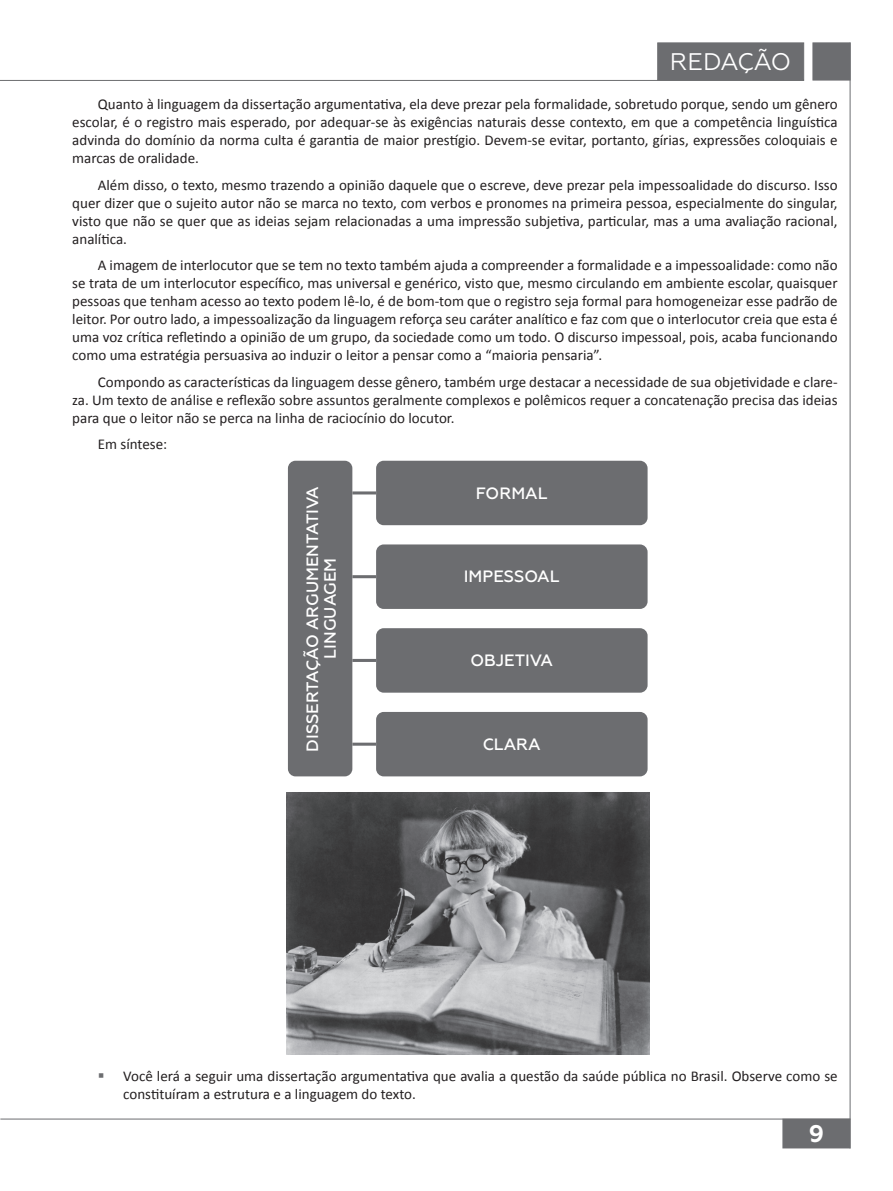
<style>
.page{position:relative;width:893px;height:1191px;background:#fff}
.page>*{position:absolute;margin:0;border:0;box-sizing:border-box;transform-origin:0 0}
.t1{font:24px "Geometria";letter-spacing:-.025em;color:#fff}
.t2{font:700 24px "Geometria";color:#fff}
.t3{font:500 16.35px/17.7px "Geometria";color:#fff}
.t4{font:15px/18px "Calibri";color:#231f20;text-align:justify}
.s1{color:#6c6d70}
</style>
<div class="page">
<hr style="left:0;top:1118px;width:850px;height:1px;background:#6c6d70">
<hr style="left:850px;top:43px;width:1px;height:1105px;background:#6c6d70">
<hr style="left:0;top:80px;width:804px;height:1px;background:#6c6d70">
<div style="left:813px;top:43px;width:37px;height:37px;background:#6c6d70"></div>
<div style="left:657px;top:43px;width:147px;height:37px;background:#6c6d70"></div>
<div style="left:782px;top:1118px;width:68px;height:30px;background:#6c6d70;border:2px solid #6c6d70"></div>
<div style="left:288px;top:461px;width:64px;height:315px;background:#6c6d70;border-radius:8px"></div>
<hr style="left:352px;top:491px;width:24px;height:3px;background:#6c6d70">
<div style="left:376px;top:461px;width:272px;height:64px;background:#6c6d70;border-radius:8px"></div>
<hr style="left:352px;top:575px;width:24px;height:3px;background:#6c6d70">
<div style="left:376px;top:544px;width:272px;height:65px;background:#6c6d70;border-radius:8px"></div>
<hr style="left:352px;top:659px;width:24px;height:3px;background:#6c6d70">
<div style="left:376px;top:628px;width:272px;height:64px;background:#6c6d70;border-radius:8px"></div>
<hr style="left:352px;top:742px;width:24px;height:3px;background:#6c6d70">
<div style="left:376px;top:712px;width:272px;height:64px;background:#6c6d70;border-radius:8px"></div>
<img style="left:286px;top:792px;width:363px;height:262px">
<h1 class="t1" style="left:670px;top:47px;width:123px">REDAÇÃO</h1>
<p class="t4" style="left:72px;top:95px;width:767px;text-indent:26px">Quanto à linguagem da dissertação argumentativa, ela deve prezar pela formalidade, sobretudo porque, sendo um gênero escolar, é o registro mais esperado, por adequar-se às exigências naturais desse contexto, em que a competência linguística advinda do domínio da norma culta é garantia de maior prestígio. Devem-se evitar, portanto, gírias, expressões coloquiais e marcas de oralidade.</p>
<p class="t4" style="left:72px;top:175px;width:767px;text-indent:26px">Além disso, o texto, mesmo trazendo a opinião daquele que o escreve, deve prezar pela impessoalidade do discurso. Isso quer dizer que o sujeito autor não se marca no texto, com verbos e pronomes na primeira pessoa, especialmente do singular, visto que não se quer que as ideias sejam relacionadas a uma impressão subjetiva, particular, mas a uma avaliação racional, analítica.</p>
<p class="t4" style="left:72px;top:256px;width:767px;text-indent:26px">A imagem de interlocutor que se tem no texto também ajuda a compreender a formalidade e a impessoalidade: como não se trata de um interlocutor específico, mas universal e genérico, visto que, mesmo circulando em ambiente escolar, quaisquer pessoas que tenham acesso ao texto podem lê-lo, é de bom-tom que o registro seja formal para homogeneizar esse padrão de leitor. Por outro lado, a impessoalização da linguagem reforça seu caráter analítico e faz com que o interlocutor creia que esta é uma voz crítica refletindo a opinião de um grupo, da sociedade como um todo. O discurso impessoal, pois, acaba funcionando como uma estratégia persuasiva ao induzir o leitor a pensar como a “maioria pensaria”.</p>
<p class="t4" style="left:72px;top:372px;width:767px;text-indent:26px">Compondo as características da linguagem desse gênero, também urge destacar a necessidade de sua objetividade e clare&shy;za. Um texto de análise e reflexão sobre assuntos geralmente complexos e polêmicos requer a concatenação precisa das ideias para que o leitor não se perca na linha de raciocínio do locutor.</p>
<p class="t4" style="left:98px;top:435px;width:71px">Em síntese:</p>
<p class="t3" style="left:304px;top:658px;width:174px;text-indent:-93px;rotate:-90deg">DISSERTAÇÃO ARGUMENTATIVA<br>LINGUAGEM</p>
<p class="t3" style="left:476px;top:484px;width:73px">FORMAL</p>
<p class="t3" style="left:464px;top:568px;width:97px">IMPESSOAL</p>
<p class="t3" style="left:470px;top:651px;width:84px">OBJETIVA</p>
<p class="t3" style="left:483px;top:735px;width:60px">CLARA</p>
<p class="t4" style="left:123px;top:1066px;width:716px;text-indent:-26px"><span class="s1">▪</span> Você lerá a seguir uma dissertação argumentativa que avalia a questão da saúde pública no Brasil. Observe como se constituíram a estrutura e a linguagem do texto.</p>
<h1 class="t2" style="left:809px;top:1119px;width:17px">9</h1>
</div>
